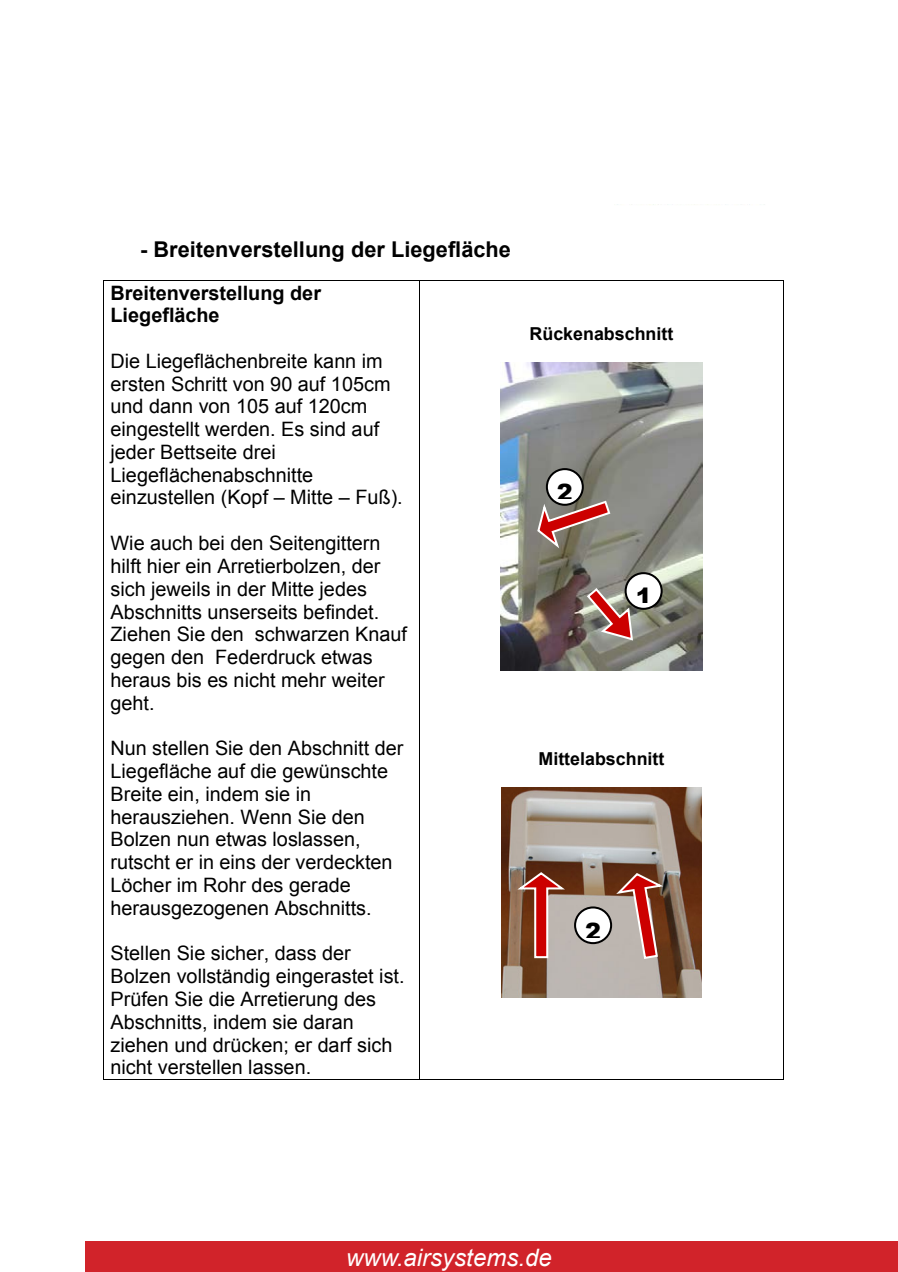
<style>
.page{position:relative;width:898px;height:1272px;background:#fff}
.page>*{position:absolute;margin:0;border:0;box-sizing:border-box;transform-origin:0 0}
.t1{font:italic 24px "Arial";color:#fff}
.t2{font:900 23.7px "Arial";color:#000}
.t3{font:700 21.75px "Arial";color:#000}
.t4{font:19.8px/22.8px "Arial";color:#000}
.t5{font:700 19.8px/22.6px "Arial";color:#000}
.t6{font:700 17.85px "Arial";color:#000}
</style>
<div class="page">
<div style="left:85px;top:1241px;width:812px;height:30px;background:#d1232a"></div>
<img style="left:500px;top:362px;width:202px;height:308px">
<img style="left:501px;top:787px;width:200px;height:210px">
<hr style="left:103px;top:280px;width:680px;height:1px;background:#000">
<hr style="left:103px;top:281px;width:1px;height:798px;background:#000">
<hr style="left:103px;top:1078px;width:316px;height:1px;background:#000">
<hr style="left:419px;top:281px;width:1px;height:798px;background:#000">
<hr style="left:420px;top:1078px;width:362px;height:1px;background:#000">
<hr style="left:782px;top:281px;width:1px;height:798px;background:#000">
<svg style="left:536px;top:499px;width:75px;height:52px;background:#9c726a"></svg>
<svg style="left:585px;top:586px;width:49px;height:56px;background:#ad7d76"></svg>
<div style="left:546px;top:469px;width:36px;height:36px;background:#fff;border-radius:50%"></div>
<div style="left:545px;top:468px;width:38px;height:38px;border:2px solid #000;border-radius:50%"></div>
<div style="left:625px;top:573px;width:36px;height:36px;background:#fff;border-radius:50%"></div>
<div style="left:624px;top:572px;width:38px;height:38px;border:2px solid #000;border-radius:50%"></div>
<div style="left:575px;top:907px;width:36px;height:36px;background:#fff;border-radius:50%"></div>
<div style="left:574px;top:906px;width:38px;height:38px;border:2px solid #000;border-radius:50%"></div>
<svg style="left:616px;top:871px;width:50px;height:89px;background:#a86c60"></svg>
<svg style="left:517px;top:870px;width:51px;height:89px;background:#a6685b"></svg>
<p class="t3" style="left:140px;top:235px;width:372px">- Breitenverstellung der Liegefläche</p>
<p class="t5" style="left:110px;top:282px;width:212px">Breitenverstellung der<br>Liegefläche</p>
<p class="t4" style="left:110px;top:350px;width:294px">Die Liegeflächenbreite kann im ersten Schritt von 90 auf 105cm und dann von 105 auf 120cm eingestellt werden. Es sind auf jeder Bettseite drei<br>Liegeflächenabschnitte einzustellen (Kopf – Mitte – Fuß).</p>
<p class="t4" style="left:110px;top:532px;width:298px">Wie auch bei den Seitengittern hilft hier ein Arretierbolzen, der sich jeweils in der Mitte jedes<br>Abschnitts unserseits befindet.<br>Ziehen Sie den schwarzen Knauf gegen den Federdruck etwas heraus bis es nicht mehr weiter geht.</p>
<p class="t4" style="left:110px;top:737px;width:294px">Nun stellen Sie den Abschnitt der<br>Liegefläche auf die gewünschte<br>Breite ein, indem sie in herausziehen. Wenn Sie den<br>Bolzen nun etwas loslassen, rutscht er in eins der verdeckten<br>Löcher im Rohr des gerade herausgezogenen Abschnitts.</p>
<p class="t4" style="left:110px;top:942px;width:295px">Stellen Sie sicher, dass der<br>Bolzen vollständig eingerastet ist.<br>Prüfen Sie die Arretierung des<br>Abschnitts, indem sie daran ziehen und drücken; er darf sich nicht verstellen lassen.</p>
<p class="t6" style="left:529px;top:322px;width:145px">Rückenabschnitt</p>
<p class="t2" style="left:556px;top:475px;width:17px">2</p>
<p class="t2" style="left:635px;top:579px;width:17px">1</p>
<p class="t6" style="left:538px;top:747px;width:127px">Mittelabschnitt</p>
<p class="t2" style="left:585px;top:913px;width:17px">2</p>
<p class="t1" style="left:346px;top:1241px;width:207px">www.airsystems.de</p>
</div>
